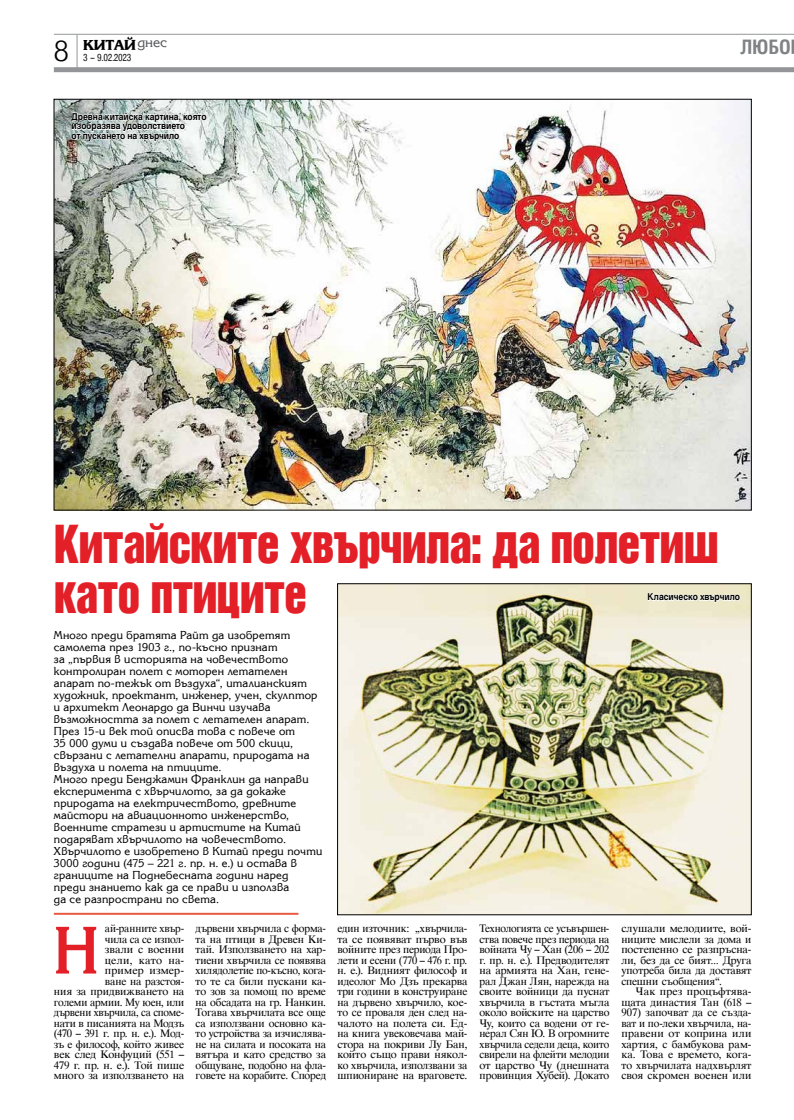
<style>
.page{position:relative;width:794px;height:1120px;background:#fff}
.page>*{position:absolute;margin:0;border:0;box-sizing:border-box;transform-origin:0 0}
.t1{font:700 70px "Karina CYR";color:#e31f27;scale:.9 1}
.t2{font:700 48px/50px "Iskar";letter-spacing:-.025em;color:#e31f27;scale:.96 1}
.t3{font:30px "Hebar Light CYR";color:#000}
.t4{font:700 20px "Hebar Condensed CYR";color:#808285}
.t5{font:15px "Karina Black CYR";color:#000}
.t6{font:12px/12px "Karina CYR";letter-spacing:.015em;color:#000}
.t7{font:10.5px/10.5px "Timok CYR";letter-spacing:-.005em;color:#000;text-align:justify}
.t8{font:10.5px/10.5px "Timok CYR";letter-spacing:-.005em;color:#000;text-align:justify;scale:1.04 1}
.t9{font:10px "Hebar Condensed CYR";letter-spacing:-.04em;color:#000;scale:.93 1}
.t10{font:700 9.5px/9.5px "Hebar CYR";letter-spacing:-.005em;color:#000;scale:.9 1}
</style>
<div class="page">
<hr style="left:54px;top:34px;width:740px;height:1px;background:#939598">
<div style="left:54px;top:67px;width:740px;height:5px;background:#939598"></div>
<hr style="left:77px;top:35px;width:1px;height:35px;background:#939598">
<img style="left:56px;top:101px;width:693px;height:407px">
<img style="left:339px;top:585px;width:410px;height:328px">
<div style="left:337px;top:583px;width:414px;height:332px;border:1px solid #000"></div>
<hr style="left:54px;top:913px;width:244px;height:2px;background:#e85a41">
<svg style="left:647px;top:590px;width:94px;height:15px"></svg>
<svg style="left:71px;top:110px;width:136px;height:34px"></svg>
<h3 class="t3" style="left:54px;top:33px;width:17px">8</h3>
<h3 class="t5" style="left:83px;top:36px;width:85px">Китай<sup>днес</sup></h3>
<h3 class="t4" style="left:740px;top:35px;width:52px">любо</h3>
<p class="t9" style="left:83px;top:52px;width:53px">3 – 9.02.2023</p>
<p class="t10" style="left:72px;top:112px;width:151px">Древна китайска картина, която изобразява удоволствието<br>от пускането на хвърчило</p>
<h2 class="t2" style="left:54px;top:517px;width:695px">Китайските хвърчила: да полетиш като птиците</h2>
<p class="t10" style="left:647px;top:592px;width:104px">Класическо хвърчило</p>
<p class="t6" style="left:54px;top:629px;width:270px">Много преди братята Райт да изобретят самолета през 1903 г., по-късно признат<br>за „първия в историята на човечеството контролиран полет с моторен летателен апарат по-тежък от въздуха“, италианският художник, проектант, инженер, учен, скулптор и архитект Леонардо да Винчи изучава възможността за полет с летателен апарат.<br>През 15-и век той описва това с повече от<br>35 000 думи и създава повече от 500 скици, свързани с летателни апарати, природата на въздуха и полета на птиците.<br>Много преди Бенджамин Франклин да направи експеримента с хвърчилото, за да докаже природата на електричеството, древните майстори на авиационното инженерство, военните стратези и артистите на Китай подаряват хвърчилото на човечеството.<br>Хвърчилото е изобретено в Китай преди почти 3000 години (475 – 221 г. пр. н. е.) и остава в границите на Поднебесната години наред преди знанието как да се прави и използва<br>да се разпространи по света.</p>
<p class="t7" style="left:196px;top:923px;width:132px">дървени хвърчила с форма&shy;та на птици в Древен Ки&shy;тай. Използването на хар&shy;тиени хвърчила се появява хилядолетие по-късно, кога&shy;то те са били пускани ка&shy;то зов за помощ по време на обсадата на гр. Нанкин.<br>Тогава хвърчилата все още са използвани основно ка&shy;то устройства за изчислява&shy;не на силата и посоката на вятъра и като средство за общуване, подобно на фла&shy;говете на корабите. Според</p>
<p class="t7" style="left:54px;top:923px;width:132px;text-align:right">ай-ранните хвър-<br>чила са се изпол-<br>звали с военни<br>цели, като на-<br>пример измер-<br>ване на разстоя-<br>ния за придвижването на големи армии. Му юен, или дървени хвърчила, са споме&shy;нати в писанията на Модзъ (470 – 391 г. пр. н. е.). Мод&shy;зъ е философ, който живее век след Конфуций (551 –<br>479 г. пр. н. е.). Той пише много за използването на</p>
<h1 class="t1" style="left:54px;top:911px;width:51px">Н</h1>
<p class="t7" style="left:337px;top:923px;width:131px">един източник: „хвърчила&shy;та се появяват първо във войните през периода Про&shy;лети и есени (770 – 476 г. пр. н. е.). Видният философ и идеолог Мо Дзъ прекарва три години в конструиране на дървено хвърчило, кое&shy;то се проваля ден след на&shy;чалото на полета си. Ед&shy;на книга увековечава май&shy;стора на покриви Лу Бан, който също прави някол&shy;ко хвърчила, използвани за шпиониране на враговете.</p>
<p class="t7" style="left:479px;top:923px;width:131px">Технологията се усъвършен&shy;ства повече през периода на войната Чу – Хан (206 – 202 г. пр. н. е.). Предводителят на армията на Хан, гене&shy;рал Джан Лян, нарежда на своите войници да пуснат хвърчила в гъстата мъгла около войските на царство Чу, които са водени от ге&shy;нерал Сян Ю. В огромните хвърчила седели деца, които свирели на флейти мелодии от царство Чу (днешната провинция Хубей). Докато</p>
<p class="t8" style="left:621px;top:923px;width:126px">слушали мелодиите, вой&shy;ниците мислели за дома и постепенно се разпръсна&shy;ли, без да се бият… Друга употреба била да доставят спешни съобщения“.</p>
<p class="t7" style="left:621px;top:986px;width:131px;text-indent:14px">Чак през процъфтява&shy;щата династия Тан (618 – 907) започват да се създа&shy;ват и по-леки хвърчила, на&shy;правени от коприна или хартия, с бамбукова рам&shy;ка. Това е времето, кога&shy;то хвърчилата надхвърлят своя скромен военен или</p>
</div>
